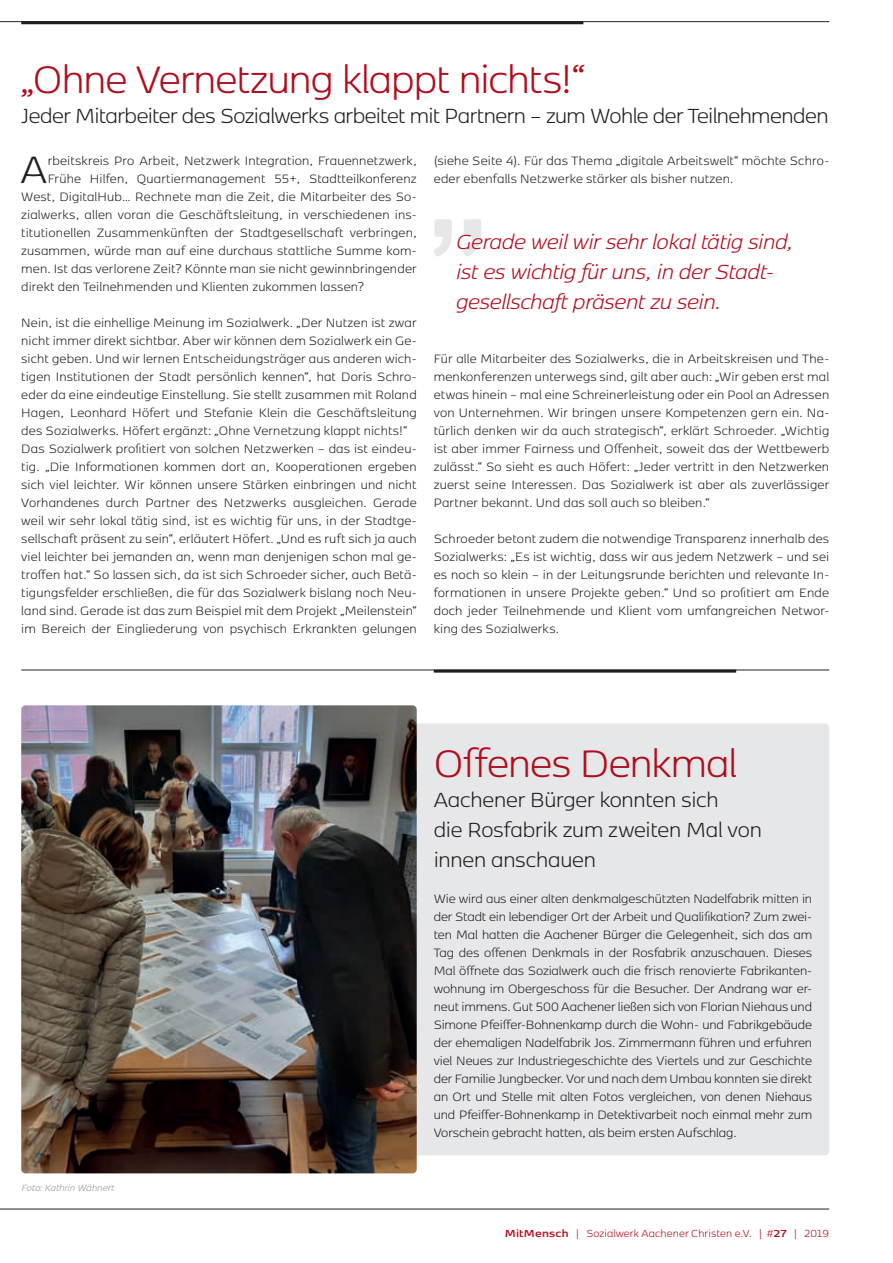
<style>
.page{position:relative;width:893px;height:1263px;background:#fff}
.page>*{position:absolute;margin:0;border:0;box-sizing:border-box;transform-origin:0 0}
.t1{font:300 45px "Kobenhavn Sans";letter-spacing:-.02em;color:#b00d1d}
.t2{font:300 44.7px "Kobenhavn Sans";color:#231f20}
.t3{font:300 24px/30px "Kobenhavn Sans";letter-spacing:-.015em;color:#231f20}
.t4{font:italic 300 24px/30px "Kobenhavn Sans";letter-spacing:-.015em;color:#b00d1d}
.t5{font:300 14.25px/18px "Kobenhavn Sans";letter-spacing:.01em;color:#231f20;text-align:justify}
.t6{font:300 12px "Kobenhavn Sans";letter-spacing:.01em;color:#b00d1d}
.t7{font:italic 300 10.5px "Kobenhavn Sans";color:#939598}
.s1{font-weight:700}
</style>
<div class="page">
<hr style="left:0;top:21px;width:829px;height:1px;background:#231f20">
<hr style="left:0;top:1209px;width:829px;height:1px;background:#231f20">
<hr style="left:21px;top:21px;width:562px;height:3px;background:#231f20">
<div style="left:21px;top:723px;width:808px;height:432px;background:#e6e7e9;border-radius:4px"></div>
<svg style="left:434px;top:219px;width:47px;height:38px"></svg>
<img style="left:21px;top:705px;width:396px;height:468px">
<hr style="left:21px;top:670px;width:808px;height:1px;background:#231f20">
<hr style="left:434px;top:670px;width:302px;height:3px;background:#231f20">
<h1 class="t1" style="left:21px;top:50px;width:565px">„Ohne Vernetzung klappt nichts!“</h1>
<h3 class="t3" style="left:21px;top:99px;width:809px">Jeder Mitarbeiter des Sozialwerks arbeitet mit Partnern – zum Wohle der Teilnehmenden</h3>
<h2 class="t2" style="left:21px;top:140px;width:28px">A</h2>
<p class="t5" style="left:48px;top:151px;width:370px">rbeitskreis Pro Arbeit, Netzwerk Integration, Frauennetzwerk,</p>
<p class="t5" style="left:48px;top:169px;width:370px">Frühe Hilfen, Quartiermanagement 55+, Stadtteilkonferenz</p>
<p class="t5" style="left:21px;top:187px;width:397px">West, DigitalHub… Rechnete man die Zeit, die Mitarbeiter des So-</p>
<p class="t5" style="left:21px;top:205px;width:397px">zialwerks, allen voran die Geschäftsleitung, in verschiedenen ins-</p>
<p class="t5" style="left:21px;top:223px;width:397px">titutionellen Zusammenkünften der Stadtgesellschaft verbringen,</p>
<p class="t5" style="left:21px;top:241px;width:397px">zusammen, würde man auf eine durchaus stattliche Summe kom-</p>
<p class="t5" style="left:21px;top:259px;width:397px">men. Ist das verlorene Zeit? Könnte man sie nicht gewinnbringender</p>
<p class="t5" style="left:21px;top:277px;width:345px">direkt den Teilnehmenden und Klienten zukommen lassen?</p>
<p class="t5" style="left:21px;top:313px;width:397px;text-align:left">Nein, ist die einhellige Meinung im Sozialwerk. „Der Nutzen ist zwar nicht immer direkt sichtbar. Aber wir können dem Sozialwerk ein Ge&shy;sicht geben. Und wir lernen Entscheidungsträger aus anderen wich&shy;tigen Institutionen der Stadt persönlich kennen“, hat Doris Schro&shy;eder da eine eindeutige Einstellung. Sie stellt zusammen mit Roland Hagen, Leonhard Höfert und Stefanie Klein die Geschäftsleitung des Sozialwerks. Höfert ergänzt: „Ohne Vernetzung klappt nichts!“ Das Sozialwerk profitiert von solchen Netzwerken – das ist eindeu&shy;tig. „Die Informationen kommen dort an, Kooperationen ergeben sich viel leichter. Wir können unsere Stärken einbringen und nicht Vorhandenes durch Partner des Netzwerks ausgleichen. Gerade weil wir sehr lokal tätig sind, ist es wichtig für uns, in der Stadtge&shy;sellschaft präsent zu sein“, erläutert Höfert. „Und es ruft sich ja auch viel leichter bei jemanden an, wenn man denjenigen schon mal ge&shy;troffen hat.“ So lassen sich, da ist sich Schroeder sicher, auch Betä&shy;tigungsfelder erschließen, die für das Sozialwerk bislang noch Neu&shy;land sind. Gerade ist das zum Beispiel mit dem Projekt „Meilenstein“ im Bereich der Eingliederung von psychisch Erkrankten gelungen</p>
<p class="t5" style="left:434px;top:151px;width:397px">(siehe Seite 4). Für das Thema „digitale Arbeitswelt“ möchte Schro&shy;eder ebenfalls Netzwerke stärker als bisher nutzen.</p>
<h3 class="t4" style="left:455px;top:226px;width:339px">Gerade weil wir sehr lokal tätig sind, ist es wichtig für uns, in der Stadt&shy;gesellschaft präsent zu sein.</h3>
<p class="t5" style="left:434px;top:349px;width:397px">Für alle Mitarbeiter des Sozialwerks, die in Arbeitskreisen und The&shy;menkonferenzen unterwegs sind, gilt aber auch: „Wir geben erst mal etwas hinein – mal eine Schreinerleistung oder ein Pool an Adressen von Unternehmen. Wir bringen unsere Kompetenzen gern ein. Na&shy;türlich denken wir da auch strategisch“, erklärt Schroeder. „Wichtig ist aber immer Fairness und Offenheit, soweit das der Wettbewerb zulässt.“ So sieht es auch Höfert: „Jeder vertritt in den Netzwerken zuerst seine Interessen. Das Sozialwerk ist aber als zuverlässiger Partner bekannt. Und das soll auch so bleiben.“</p>
<p class="t5" style="left:434px;top:529px;width:397px">Schroeder betont zudem die notwendige Transparenz innerhalb des Sozialwerks: „Es ist wichtig, dass wir aus jedem Netzwerk – und sei es noch so klein – in der Leitungsrunde berichten und relevante In&shy;formationen in unsere Projekte geben.“ Und so profitiert am Ende doch jeder Teilnehmende und Klient vom umfangreichen Networ&shy;king des Sozialwerks.</p>
<p class="t7" style="left:21px;top:1181px;width:94px">Foto: Kathrin Wähnert</p>
<h1 class="t1" style="left:434px;top:734px;width:305px">Offenes Denkmal</h1>
<h3 class="t3" style="left:434px;top:783px;width:330px">Aachener Bürger konnten sich<br>die Rosfabrik zum zweiten Mal von innen anschauen</h3>
<p class="t5" style="left:434px;top:889px;width:380px">Wie wird aus einer alten denkmalgeschützten Nadelfabrik mitten in der Stadt ein lebendiger Ort der Arbeit und Qualifikation? Zum zwei&shy;ten Mal hatten die Aachener Bürger die Gelegenheit, sich das am Tag des offenen Denkmals in der Rosfabrik anzuschauen. Dieses Mal öffnete das Sozialwerk auch die frisch renovierte Fabrikanten&shy;wohnung im Obergeschoss für die Besucher. Der Andrang war er&shy;neut immens. Gut 500 Aachener ließen sich von Florian Niehaus und Simone Pfeiffer-Bohnenkamp durch die Wohn- und Fabrikgebäude der ehemaligen Nadelfabrik Jos. Zimmermann führen und erfuhren viel Neues zur Industriegeschichte des Viertels und zur Geschichte der Familie Jungbecker. Vor und nach dem Umbau konnten sie direkt an Ort und Stelle mit alten Fotos vergleichen, von denen Niehaus und Pfeiffer-Bohnenkamp in Detektivarbeit noch einmal mehr zum Vorschein gebracht hatten, als beim ersten Aufschlag.</p>
<p class="t6" style="left:505px;top:1225px;width:326px"><span class="s1">MitMensch</span> | Sozialwerk Aachener Christen e.V. | #<span class="s1">27</span> | 2019</p>
</div>
